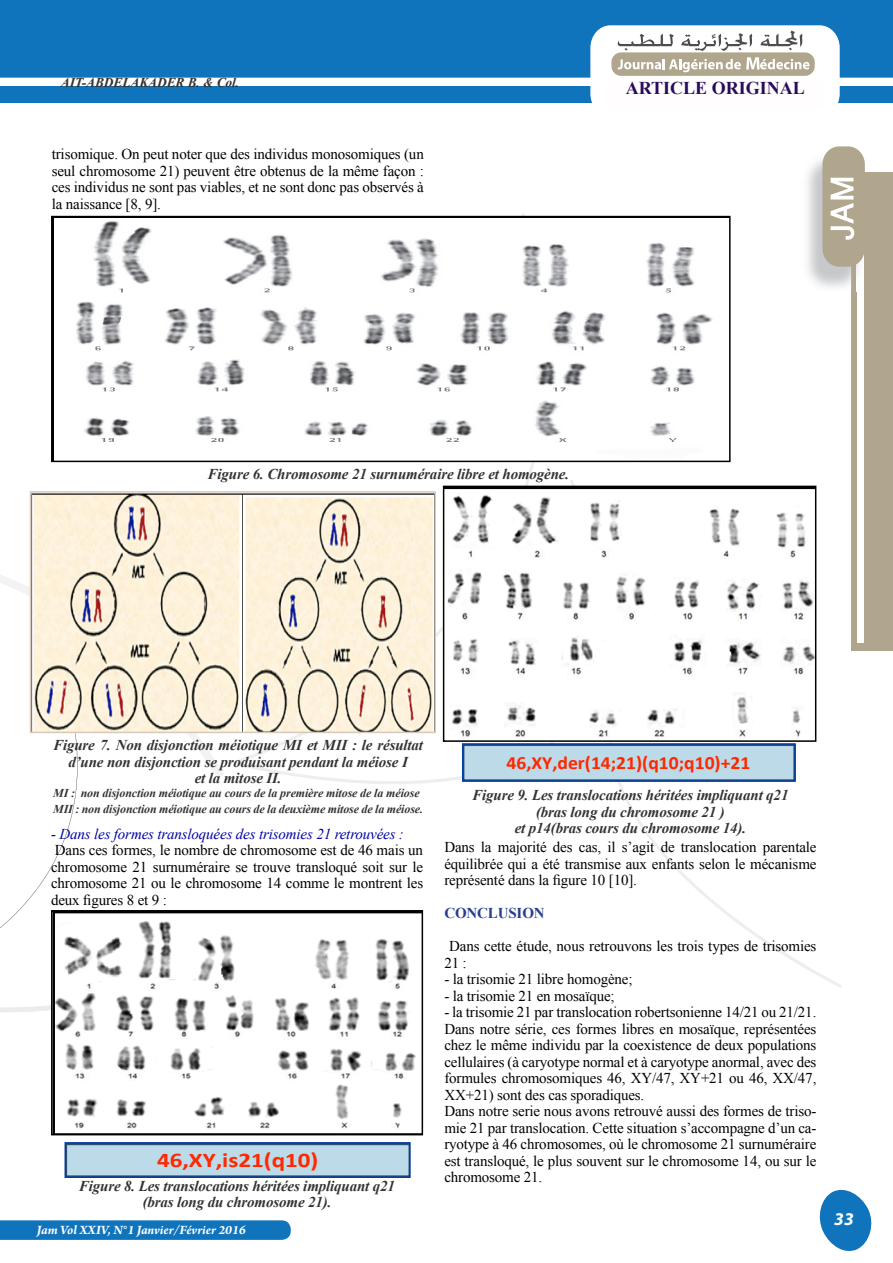
<style>
.page{position:relative;width:893px;height:1263px;background:#fff}
.page>*{position:absolute;margin:0;border:0;box-sizing:border-box;transform-origin:0 0}
.t1{font:700 20.85px "Calibri";color:#ff2800;scale:1.2 1}
.t2{font:700 18.75px "Calibri";color:#ff2800;scale:1.05 1}
.t3{font:700 18px "Times New Roman";color:#280b5b}
.t4{font:italic 700 18px "Myriad Pro";color:#fff}
.t5{font:15px/16.5px "Times New Roman";letter-spacing:-.01em;color:#000;text-align:justify}
.t6{font:italic 700 15px/16.5px "Times New Roman";letter-spacing:-.01em;color:#333;text-align:center}
.t7{font:italic 15px "Times New Roman";letter-spacing:-.01em;color:#0000a2}
.t8{font:700 15px "Times New Roman";color:#253f8e}
.t9{font:italic 700 13.5px "Arno Pro";color:#fff}
.t10{font:italic 700 13.5px "Times New Roman";letter-spacing:-.01em;color:#333}
.t11{font:italic 700 12px/16.5px "Times New Roman";letter-spacing:-.01em;color:#333}
</style>
<div class="page">
<svg style="left:0;top:1220px;width:291px;height:20px;background:#1778be"></svg>
<svg style="left:0;top:778px;width:78px;height:234px"></svg>
<svg style="left:0;top:549px;width:224px;height:229px"></svg>
<svg style="left:609px;top:551px;width:233px;height:437px"></svg>
<svg style="left:237px;top:480px;width:370px;height:304px"></svg>
<svg style="left:234px;top:213px;width:312px;height:551px"></svg>
<svg style="left:819px;top:1189px;width:53px;height:62px"></svg>
<div style="left:851px;top:172px;width:41px;height:478px;background:#b0a58d"></div>
<div style="left:857px;top:177px;width:6px;height:466px;background:#fff"></div>
<img style="left:807px;top:160px;width:57px;height:131px">
<img style="left:857px;top:259px;width:6px;height:32px">
<div style="left:822px;top:146px;width:43px;height:121px;background:#b0a58d;border-radius:17px"></div>
<svg style="left:831px;top:178px;width:23px;height:62px"></svg>
<div style="left:0;top:0;width:893px;height:77px;background:#1074bc"></div>
<div style="left:0;top:87px;width:605px;height:16px;background:#1074bc"></div>
<div style="left:832px;top:86px;width:60px;height:17px;background:#1074bc"></div>
<svg style="left:590px;top:25px;width:250px;height:78px;background:#dcdcd7"></svg>
<div style="left:604px;top:82px;width:221px;height:25px;background:#fffdfd"></div>
<img style="left:54px;top:913px;width:366px;height:219px">
<div style="left:51px;top:910px;width:372px;height:225px;border:2px solid #000"></div>
<div style="left:68px;top:1145px;width:340px;height:30px;background:#bddae8"></div>
<div style="left:65px;top:1142px;width:346px;height:36px;border:2px solid #003b9f"></div>
<img style="left:446px;top:489px;width:367px;height:250px">
<div style="left:443px;top:486px;width:373px;height:256px;border:2px solid #000"></div>
<div style="left:463px;top:745px;width:331px;height:35px;background:#bddae8"></div>
<div style="left:462px;top:743px;width:334px;height:39px;border:2px solid #003b9f"></div>
<img style="left:33px;top:494px;width:400px;height:236px">
<div style="left:30px;top:491px;width:406px;height:242px;border:2px solid #d6c9bc"></div>
<img style="left:76px;top:219px;width:637px;height:240px">
<div style="left:51px;top:216px;width:680px;height:246px;border:2px solid #000"></div>
<p class="t10" style="left:61px;top:73px;width:44px">AIT-ABDEL</p>
<p class="t10" style="left:130px;top:73px;width:37px">AKADER</p>
<p class="t10" style="left:188px;top:73px;width:53px">B. &amp; Col.</p>
<p class="t5" style="left:52px;top:146px;width:374px">trisomique. On peut noter que des individus monosomiques (un seul chromosome 21) peuvent être obtenus de la même façon : ces individus ne sont pas viables, et ne sont donc pas observés à la naissance [8, 9].</p>
<p class="t3" style="left:626px;top:76px;width:180px">ARTICLE ORIGINAL</p>
<p class="t6" style="left:208px;top:465px;width:363px">Figure 6. Chromosome 21 surnuméraire libre et homogène.</p>
<p class="t6" style="left:53px;top:737px;width:372px">Figure 7. Non disjonction méiotique MI et MII : le résultat d’une non disjonction se produisant pendant la méiose I<br>et la mitose II.</p>
<p class="t11" style="left:53px;top:784px;width:371px">MI : non disjonction méiotique au cours de la première mitose de la méiose<br>MII : non disjonction méiotique au cours de la deuxième mitose de la méiose.</p>
<p class="t7" style="left:51px;top:823px;width:354px">- Dans les formes transloquées des trisomies 21 retrouvées :</p>
<p class="t5" style="left:51px;top:841px;width:374px">Dans ces formes, le nombre de chromosome est de 46 mais un chromosome 21 surnuméraire se trouve transloqué soit sur le chromosome 21 ou le chromosome 14 comme le montrent les deux figures 8 et 9 :</p>
<h1 class="t1" style="left:157px;top:1153px;width:136px">46,XY,is21(q10)</h1>
<p class="t6" style="left:79px;top:1177px;width:318px">Figure 8. Les translocations héritées impliquant q21 (bras long du chromosome 21).</p>
<p class="t9" style="left:37px;top:1222px;width:210px">Jam Vol XXIV, N°1 Janvier/Février 2016</p>
<p class="t2" style="left:506px;top:756px;width:234px">46,XY,der(14;21)(q10;q10)+21</p>
<p class="t6" style="left:472px;top:786px;width:318px">Figure 9. Les translocations héritées impliquant q21 (bras long du chromosome 21 )<br>et p14(bras cours du chromosome 14).</p>
<p class="t5" style="left:444px;top:839px;width:374px">Dans la majorité des cas, il s’agit de translocation parentale équilibrée qui a été transmise aux enfants selon le mécanisme représenté dans la figure 10 [10].</p>
<p class="t8" style="left:444px;top:903px;width:23px">CONCL</p>
<p class="t8" style="left:498px;top:903px;width:29px">USION</p>
<p class="t5" style="left:444px;top:938px;width:374px;text-indent:5px">Dans cette étude, nous retrouvons les trois types de trisomies<br>21 :</p>
<p class="t5" style="left:444px;top:971px;width:190px">- la trisomie 21 libre homogène;</p>
<p class="t5" style="left:444px;top:987px;width:172px">- la trisomie 21 en mosaïque;</p>
<p class="t5" style="left:444px;top:1004px;width:374px;text-align:left">- la trisomie 21 par translocation robertsonienne 14/21 ou 21/21.<br>Dans notre série, ces formes libres en mosaïque, représentées chez le même individu par la coexistence de deux populations cellulaires (à caryotype normal et à caryotype anormal, avec des formules chromosomiques 46, XY/47, XY+21 ou 46, XX/47, XX+21) sont des cas sporadiques.<br>Dans notre serie nous avons retrouvé aussi des formes de triso&shy;mie 21 par translocation. Cette situation s’accompagne d’un ca&shy;ryotype à 46 chromosomes, où le chromosome 21 surnuméraire est transloqué, le plus souvent sur le chromosome 14, ou sur le chromosome 21.</p>
<p class="t4" style="left:834px;top:1207px;width:21px">33</p>
</div>
